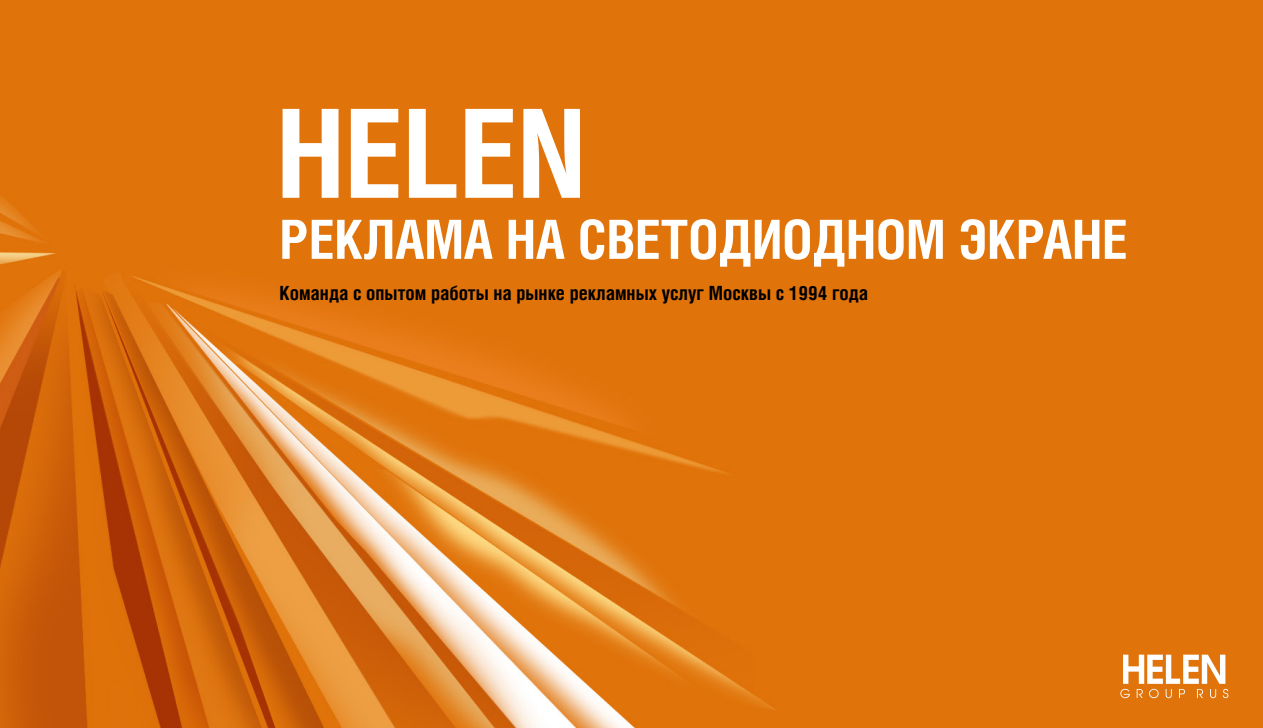
<style>
.page{position:relative;width:1263px;height:728px;background:#fff}
.page>*{position:absolute;margin:0;border:0;box-sizing:border-box;transform-origin:0 0}
.t1{font:700 123px "Helios Cond C";color:#fff}
.t2{font:700 54px "Helios Cond C";color:#fff}
.t3{font:700 19.5px "Helios Cond C";color:#000}
</style>
<div class="page">
<img style="left:0;top:0;width:1263px;height:727px">
<svg style="left:1120px;top:654px;width:108px;height:43px"></svg>
<h1 class="t1" style="left:276px;top:80px;width:311px">HELEN</h1>
<h2 class="t2" style="left:280px;top:207px;width:849px">РЕКЛАМА НА СВЕТОДИОДНОМ ЭКРАНЕ</h2>
<p class="t3" style="left:280px;top:281px;width:590px">Команда с опытом работы на рынке рекламных услуг Москвы с 1994 года</p>
</div>
